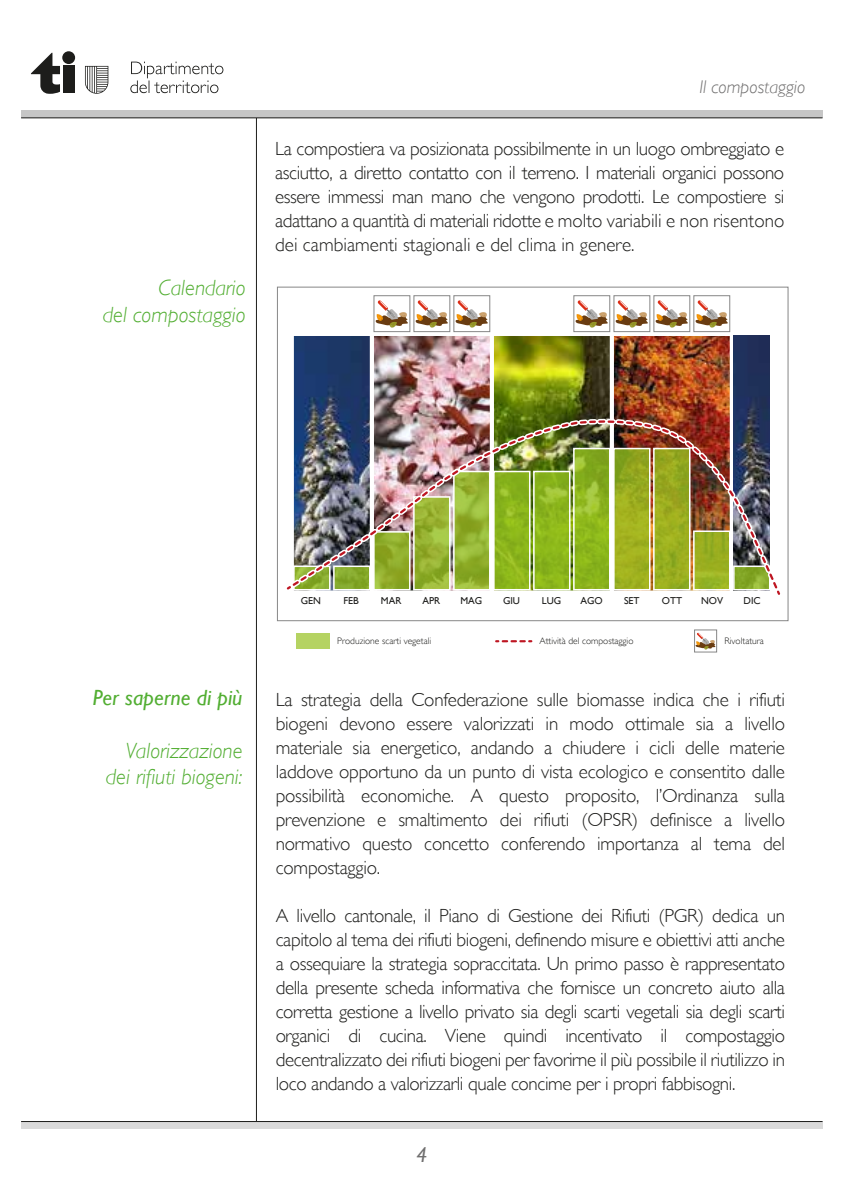
<style>
.page{position:relative;width:842px;height:1191px;background:#fff}
.page>*{position:absolute;margin:0;border:0;box-sizing:border-box;transform-origin:0 0}
.t1{font:italic 300 22px/26.4px "Gill Sans";color:#52ae32;text-align:right}
.t2{font:italic 22px "Gill Sans";color:#52ae32}
.t3{font:italic 21.2px "Gill Sans";color:#706f6f}
.t4{font:300 19px/24px "Gill Sans";letter-spacing:-.01em;color:#1d1d1b;text-align:justify}
.t5{font:italic 300 18.4px "Gill Sans";color:#706f6f}
.t6{font:10px "Gill Sans";color:#1d1d1b}
.t7{font:300 9.4px "Gill Sans";color:#1d1d1b}
</style>
<div class="page">
<hr style="left:256px;top:118px;width:1px;height:1010px;background:#1d1d1b">
<div style="left:21px;top:110px;width:801px;height:8px;background:#c6c6c6"></div>
<div style="left:21px;top:1121px;width:801px;height:8px;background:#dadada"></div>
<hr style="left:21px;top:117px;width:801px;height:1px;background:#1d1d1b">
<hr style="left:21px;top:1121px;width:801px;height:1px;background:#1d1d1b">
<div style="left:296px;top:633px;width:34px;height:15px;background:#b5d362"></div>
<svg style="left:496px;top:640px;width:35px;height:2px"></svg>
<img style="left:734px;top:336px;width:36px;height:80px">
<img style="left:294px;top:336px;width:76px;height:80px">
<img style="left:374px;top:336px;width:116px;height:80px">
<img style="left:494px;top:336px;width:116px;height:80px">
<img style="left:614px;top:336px;width:116px;height:80px">
<svg style="left:286px;top:586px;width:5px;height:4px"></svg>
<img style="left:292px;top:416px;width:484px;height:175px">
<svg style="left:771px;top:584px;width:10px;height:11px"></svg>
<div style="left:374px;top:295px;width:36px;height:37px;border:1px solid #878787"></div>
<svg style="left:376px;top:300px;width:32px;height:27px"></svg>
<div style="left:413px;top:295px;width:37px;height:37px;border:1px solid #878787"></div>
<svg style="left:415px;top:300px;width:33px;height:27px"></svg>
<div style="left:453px;top:295px;width:37px;height:37px;border:1px solid #878787"></div>
<svg style="left:455px;top:300px;width:33px;height:27px"></svg>
<div style="left:613px;top:295px;width:37px;height:37px;border:1px solid #878787"></div>
<svg style="left:615px;top:300px;width:33px;height:27px"></svg>
<div style="left:573px;top:295px;width:37px;height:37px;border:1px solid #878787"></div>
<svg style="left:575px;top:300px;width:33px;height:27px"></svg>
<div style="left:653px;top:295px;width:37px;height:37px;border:1px solid #878787"></div>
<svg style="left:655px;top:300px;width:33px;height:27px"></svg>
<div style="left:693px;top:295px;width:37px;height:37px;border:1px solid #878787"></div>
<svg style="left:695px;top:300px;width:33px;height:27px"></svg>
<div style="left:694px;top:629px;width:23px;height:23px;border:1px solid #878787"></div>
<svg style="left:695px;top:633px;width:20px;height:16px"></svg>
<div style="left:63px;top:66px;width:11px;height:27px;background:#1d1d1b"></div>
<div style="left:62px;top:51px;width:13px;height:13px;background:#1d1d1b;border-radius:50%"></div>
<svg style="left:31px;top:53px;width:29px;height:41px"></svg>
<svg style="left:85px;top:66px;width:23px;height:28px"></svg>
<svg style="left:130px;top:62px;width:93px;height:31px"></svg>
<p class="t1" style="left:103px;top:275px;width:144px">Calendario<br>del compostaggio</p>
<p class="t5" style="left:699px;top:77px;width:107px">Il compostaggio</p>
<p class="t4" style="left:275px;top:137px;width:511px">La compostiera va posizionata possibilmente in un luogo ombreggiato e asciutto, a diretto contatto con il terreno. I materiali organici possono essere immessi man mano che vengono prodotti. Le compostiere si adattano a quantità di materiali ridotte e molto variabili e non risentono dei cambiamenti stagionali e del clima in genere.</p>
<p class="t2" style="left:93px;top:685px;width:151px">Per saperne di più</p>
<p class="t1" style="left:106px;top:738px;width:138px">Valorizzazione dei rifiuti biogeni:</p>
<p class="t6" style="left:301px;top:595px;width:22px">GEN</p>
<p class="t6" style="left:343px;top:595px;width:17px">FEB</p>
<p class="t6" style="left:381px;top:595px;width:22px">MAR</p>
<p class="t6" style="left:422px;top:595px;width:19px">APR</p>
<p class="t6" style="left:460px;top:595px;width:23px">MAG</p>
<p class="t6" style="left:503px;top:595px;width:18px">GIU</p>
<p class="t6" style="left:542px;top:595px;width:21px">LUG</p>
<p class="t6" style="left:580px;top:595px;width:24px">AGO</p>
<p class="t6" style="left:624px;top:595px;width:17px">SET</p>
<p class="t6" style="left:662px;top:595px;width:22px">OTT</p>
<p class="t6" style="left:701px;top:595px;width:24px">NOV</p>
<p class="t6" style="left:744px;top:595px;width:19px">DIC</p>
<p class="t7" style="left:724px;top:635px;width:41px">Rivoltatura</p>
<p class="t7" style="left:337px;top:635px;width:96px">Produzione scarti vegetali</p>
<p class="t7" style="left:539px;top:635px;width:96px">Attività del compostaggio</p>
<p class="t4" style="left:276px;top:688px;width:511px">La strategia della Confederazione sulle biomasse indica che i rifiuti biogeni devono essere valorizzati in modo ottimale sia a livello materiale sia energetico, andando a chiudere i cicli delle materie laddove opportuno da un punto di vista ecologico e consentito dalle possibilità economiche. A questo proposito, l’Ordinanza sulla prevenzione e smaltimento dei rifiuti (OPSR) definisce a livello normativo questo concetto conferendo importanza al tema del compostaggio.</p>
<p class="t4" style="left:276px;top:904px;width:511px">A livello cantonale, il Piano di Gestione dei Rifiuti (PGR) dedica un capitolo al tema dei rifiuti biogeni, definendo misure e obiettivi atti anche a ossequiare la strategia sopraccitata. Un primo passo è rappresentato della presente scheda informativa che fornisce un concreto aiuto alla corretta gestione a livello privato sia degli scarti vegetali sia degli scarti organici di cucina. Viene quindi incentivato il compostaggio decentralizzato dei rifiuti biogeni per favorirne il più possibile il riutilizzo in loco andando a valorizzarli quale concime per i propri fabbisogni.</p>
<p class="t3" style="left:416px;top:1142px;width:13px">4</p>
</div>
